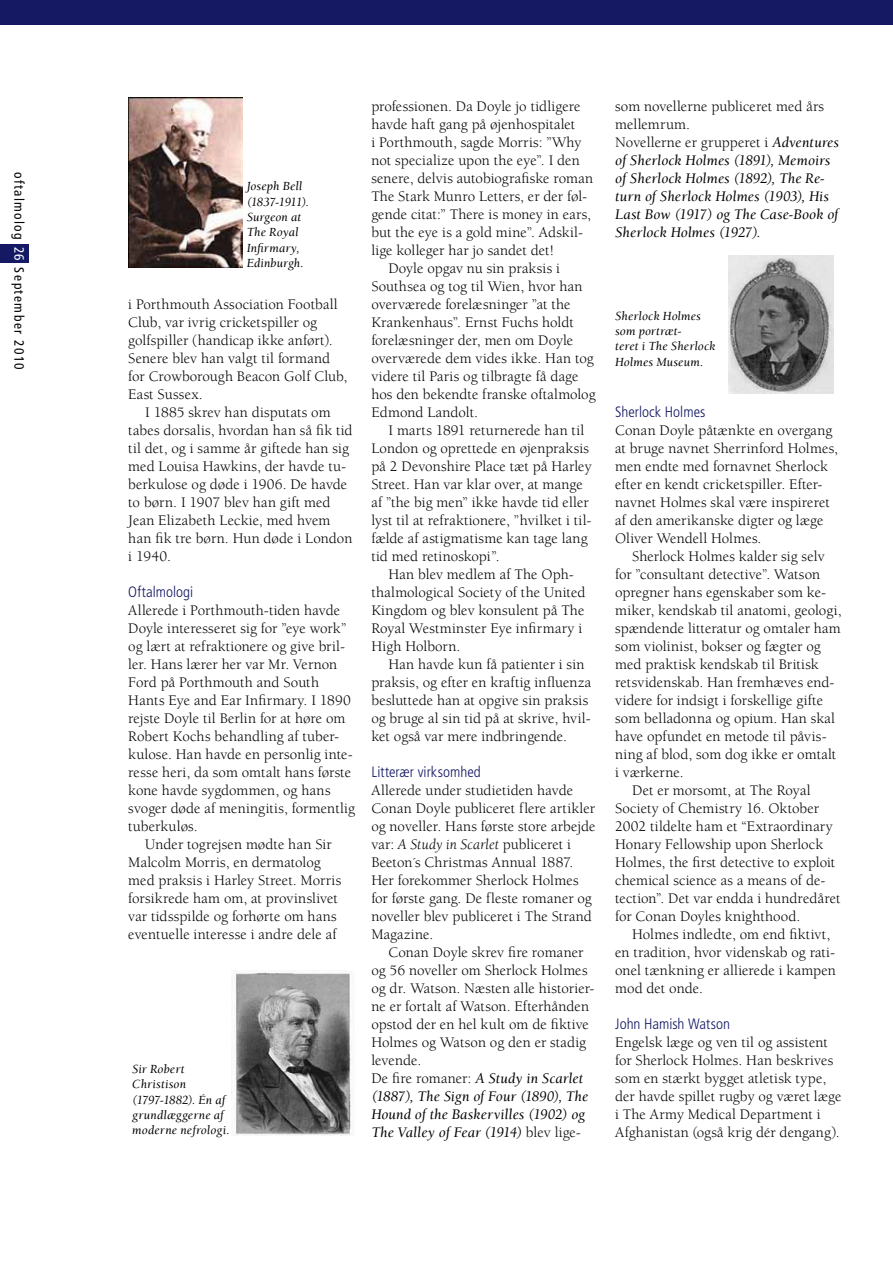
<style>
.page{position:relative;width:893px;height:1263px;background:#fff}
.page>*{position:absolute;margin:0;border:0;box-sizing:border-box;transform-origin:0 0}
.t1{font:15px/18px "Berkeley";letter-spacing:.005em;color:#000}
.t2{font:italic 15px/18px "Berkeley";color:#000}
.t3{font:300 condensed 15px "Frutiger";letter-spacing:.005em;color:#151964}
.t4{font:condensed 13.5px "Frutiger";letter-spacing:.1em;color:#000}
.t5{font:italic 12.75px/15.3px "Berkeley";letter-spacing:.01em;color:#000}
.s1{color:#fff}
.s2{font-style:italic}
.s3{font-style:normal}
</style>
<div class="page">
<div style="left:0;top:244px;width:29px;height:19px;background:#151964"></div>
<div style="left:0;top:0;width:893px;height:25px;background:#151964"></div>
<img style="left:128px;top:98px;width:115px;height:169px">
<img style="left:232px;top:971px;width:121px;height:165px">
<img style="left:729px;top:255px;width:104px;height:139px">
<p class="t4" style="left:27px;top:172px;width:199px;rotate:90deg">oftalmolog <span class="s1">26</span> September 2010</p>
<p class="t5" style="left:247px;top:179px;width:64px">Joseph Bell (1837-1911).<br>Surgeon at<br>The Royal<br>Infirmary,<br>Edinburgh.</p>
<p class="t1" style="left:128px;top:296px;width:221px">i Porthmouth Association Football<br>Club, var ivrig cricketspiller og golfspiller (handicap ikke anført).<br>Senere blev han valgt til formand for Crowborough Beacon Golf Club,<br>East Sussex.</p>
<p class="t1" style="left:128px;top:404px;width:226px;text-indent:17px">I 1885 skrev han disputats om tabes dorsalis, hvordan han så fik tid til det, og i samme år giftede han sig med Louisa Hawkins, der havde tu&shy;berkulose og døde i 1906. De havde to børn. I 1907 blev han gift med<br>Jean Elizabeth Leckie, med hvem han fik tre børn. Hun døde i London i 1940.</p>
<p class="t3" style="left:128px;top:583px;width:67px">Oftalmologi</p>
<p class="t1" style="left:128px;top:602px;width:213px">Allerede i Porthmouth-tiden havde</p>
<p class="t1" style="left:128px;top:620px;width:220px">Doyle interesseret sig for ”eye work”</p>
<p class="t1" style="left:128px;top:638px;width:218px">og lært at refraktionere og give bril-</p>
<p class="t1" style="left:128px;top:656px;width:211px">ler. Hans lærer her var Mr. Vernon</p>
<p class="t1" style="left:128px;top:674px;width:192px">Ford på Porthmouth and South</p>
<p class="t1" style="left:128px;top:692px;width:224px">Hants Eye and Ear Infirmary. I 1890</p>
<p class="t1" style="left:128px;top:710px;width:219px">rejste Doyle til Berlin for at høre om</p>
<p class="t1" style="left:128px;top:728px;width:212px">Robert Kochs behandling af tuber-</p>
<p class="t1" style="left:128px;top:746px;width:226px">kulose. Han havde en personlig inte-</p>
<p class="t1" style="left:128px;top:764px;width:224px">resse heri, da som omtalt hans første</p>
<p class="t1" style="left:128px;top:782px;width:204px">kone havde sygdommen, og hans</p>
<p class="t1" style="left:128px;top:800px;width:228px">svoger døde af meningitis, formentlig</p>
<p class="t1" style="left:128px;top:818px;width:71px">tuberkuløs.</p>
<p class="t1" style="left:145px;top:836px;width:188px">Under togrejsen mødte han Sir</p>
<p class="t1" style="left:128px;top:854px;width:194px">Malcolm Morris, en dermatolog</p>
<p class="t1" style="left:128px;top:872px;width:215px">med praksis i Harley Street. Morris</p>
<p class="t1" style="left:128px;top:890px;width:211px">forsikrede ham om, at provinslivet</p>
<p class="t1" style="left:128px;top:908px;width:210px">var tidsspilde og forhørte om hans</p>
<p class="t1" style="left:128px;top:926px;width:210px">eventuelle interesse i andre dele af</p>
<p class="t5" style="left:132px;top:1062px;width:99px">Sir Robert<br>Christison (1797-1882). Én af grundlæggerne af moderne nefrologi.</p>
<p class="t1" style="left:371px;top:98px;width:211px">professionen. Da Doyle jo tidligere</p>
<p class="t1" style="left:371px;top:116px;width:206px">havde haft gang på øjenhospitalet</p>
<p class="t1" style="left:371px;top:134px;width:212px">i Porthmouth, sagde Morris: ”Why</p>
<p class="t1" style="left:371px;top:152px;width:210px">not specialize upon the eye”. I den</p>
<p class="t1" style="left:371px;top:170px;width:223px">senere, delvis autobiografiske roman</p>
<p class="t1" style="left:371px;top:188px;width:217px">The Stark Munro Letters, er der føl-</p>
<p class="t1" style="left:371px;top:206px;width:221px">gende citat:” There is money in ears,</p>
<p class="t1" style="left:371px;top:224px;width:213px">but the eye is a gold mine”. Adskil-</p>
<p class="t1" style="left:371px;top:242px;width:184px">lige kolleger har jo sandet det!</p>
<p class="t1" style="left:388px;top:260px;width:173px">Doyle opgav nu sin praksis i</p>
<p class="t1" style="left:371px;top:278px;width:213px">Southsea og tog til Wien, hvor han</p>
<p class="t1" style="left:371px;top:296px;width:201px">overværede forelæsninger ”at the</p>
<p class="t1" style="left:371px;top:314px;width:204px">Krankenhaus”. Ernst Fuchs holdt</p>
<p class="t1" style="left:371px;top:332px;width:203px">forelæsninger der, men om Doyle</p>
<p class="t1" style="left:371px;top:350px;width:224px">overværede dem vides ikke. Han tog</p>
<p class="t1" style="left:371px;top:368px;width:208px">videre til Paris og tilbragte få dage</p>
<p class="t1" style="left:371px;top:386px;width:226px">hos den bekendte franske oftalmolog</p>
<p class="t1" style="left:371px;top:404px;width:108px">Edmond Landolt.</p>
<p class="t1" style="left:388px;top:422px;width:197px">I marts 1891 returnerede han til</p>
<p class="t1" style="left:371px;top:440px;width:219px">London og oprettede en øjenpraksis</p>
<p class="t1" style="left:371px;top:458px;width:222px">på 2 Devonshire Place tæt på Harley</p>
<p class="t1" style="left:371px;top:476px;width:213px">Street. Han var klar over, at mange</p>
<p class="t1" style="left:371px;top:494px;width:219px">af ”the big men” ikke havde tid eller</p>
<p class="t1" style="left:371px;top:512px;width:222px">lyst til at refraktionere, ”hvilket i til-</p>
<p class="t1" style="left:371px;top:530px;width:218px">fælde af astigmatisme kan tage lang</p>
<p class="t1" style="left:371px;top:548px;width:130px">tid med retinoskopi”.</p>
<p class="t1" style="left:388px;top:566px;width:187px">Han blev medlem af The Oph-</p>
<p class="t1" style="left:371px;top:584px;width:216px">thalmological Society of the United</p>
<p class="t1" style="left:371px;top:602px;width:215px">Kingdom og blev konsulent på The</p>
<p class="t1" style="left:371px;top:620px;width:212px">Royal Westminster Eye infirmary i</p>
<p class="t1" style="left:371px;top:638px;width:91px">High Holborn.</p>
<p class="t1" style="left:388px;top:656px;width:198px">Han havde kun få patienter i sin</p>
<p class="t1" style="left:371px;top:674px;width:221px">praksis, og efter en kraftig influenza</p>
<p class="t1" style="left:371px;top:692px;width:218px">besluttede han at opgive sin praksis</p>
<p class="t1" style="left:371px;top:710px;width:221px">og bruge al sin tid på at skrive, hvil-</p>
<p class="t1" style="left:371px;top:728px;width:197px">ket også var mere indbringende.</p>
<p class="t3" style="left:371px;top:763px;width:111px">Litterær virksomhed</p>
<p class="t1" style="left:371px;top:782px;width:226px">Allerede under studietiden havde Conan Doyle publiceret flere artikler og noveller. Hans første store arbejde var: <span class="s2">A Study in Scarlet</span> publiceret i Beeton´s Christmas Annual 1887.<br>Her forekommer Sherlock Holmes for første gang. De fleste romaner og noveller blev publiceret i The Strand Magazine.</p>
<p class="t1" style="left:371px;top:944px;width:225px;text-indent:17px">Conan Doyle skrev fire romaner og 56 noveller om Sherlock Holmes og dr. Watson. Næsten alle historier&shy;ne er fortalt af Watson. Efterhånden opstod der en hel kult om de fiktive<br>Holmes og Watson og den er stadig levende.<br>De fire romaner: <span class="s2">A Study in Scarlet (1887), The Sign of Four (1890), The<br>Hound of the Baskervilles (1902) og<br>The Valley of Fear (1914)</span> blev lige-</p>
<p class="t2" style="left:615px;top:98px;width:225px"><span class="s3">som novellerne publiceret med års mellemrum.<br>Novellerne er grupperet i</span> Adventures of Sherlock Holmes (1891), Memoirs of Sherlock Holmes (1892), The Re&shy;turn of Sherlock Holmes (1903), His<br>Last Bow (1917) og The Case-Book of<br>Sherlock Holmes (1927).</p>
<p class="t5" style="left:615px;top:308px;width:102px">Sherlock Holmes som portræt-<br>teret i The Sherlock<br>Holmes Museum.</p>
<p class="t3" style="left:615px;top:403px;width:92px">Sherlock Holmes</p>
<p class="t1" style="left:615px;top:422px;width:224px">Conan Doyle påtænkte en overgang at bruge navnet Sherrinford Holmes, men endte med fornavnet Sherlock efter en kendt cricketspiller. Efter&shy;navnet Holmes skal være inspireret af den amerikanske digter og læge Oliver Wendell Holmes.</p>
<p class="t1" style="left:632px;top:548px;width:194px">Sherlock Holmes kalder sig selv</p>
<p class="t1" style="left:615px;top:566px;width:207px">for ”consultant detective”. Watson</p>
<p class="t1" style="left:615px;top:584px;width:212px">opregner hans egenskaber som ke-</p>
<p class="t1" style="left:615px;top:602px;width:228px">miker, kendskab til anatomi, geologi,</p>
<p class="t1" style="left:615px;top:620px;width:227px">spændende litteratur og omtaler ham</p>
<p class="t1" style="left:615px;top:638px;width:207px">som violinist, bokser og fægter og</p>
<p class="t1" style="left:615px;top:656px;width:205px">med praktisk kendskab til Britisk</p>
<p class="t1" style="left:615px;top:674px;width:221px">retsvidenskab. Han fremhæves end-</p>
<p class="t1" style="left:615px;top:692px;width:209px">videre for indsigt i forskellige gifte</p>
<p class="t1" style="left:615px;top:710px;width:221px">som belladonna og opium. Han skal</p>
<p class="t1" style="left:615px;top:728px;width:213px">have opfundet en metode til påvis-</p>
<p class="t1" style="left:615px;top:746px;width:223px">ning af blod, som dog ikke er omtalt</p>
<p class="t1" style="left:615px;top:764px;width:70px">i værkerne.</p>
<p class="t1" style="left:632px;top:782px;width:180px">Det er morsomt, at The Royal</p>
<p class="t1" style="left:615px;top:800px;width:205px">Society of Chemistry 16. Oktober</p>
<p class="t1" style="left:615px;top:818px;width:219px">2002 tildelte ham et “Extraordinary</p>
<p class="t1" style="left:615px;top:836px;width:209px">Honary Fellowship upon Sherlock</p>
<p class="t1" style="left:615px;top:854px;width:222px">Holmes, the first detective to exploit</p>
<p class="t1" style="left:615px;top:872px;width:212px">chemical science as a means of de-</p>
<p class="t1" style="left:615px;top:890px;width:227px">tection”. Det var endda i hundredåret</p>
<p class="t1" style="left:615px;top:908px;width:187px">for Conan Doyles knighthood.</p>
<p class="t1" style="left:632px;top:926px;width:200px">Holmes indledte, om end fiktivt,</p>
<p class="t1" style="left:615px;top:944px;width:221px">en tradition, hvor videnskab og rati-</p>
<p class="t1" style="left:615px;top:962px;width:222px">onel tænkning er allierede i kampen</p>
<p class="t1" style="left:615px;top:980px;width:89px">mod det onde.</p>
<p class="t3" style="left:615px;top:1015px;width:116px">John Hamish Watson</p>
<p class="t1" style="left:615px;top:1034px;width:228px">Engelsk læge og ven til og assistent for Sherlock Holmes. Han beskrives som en stærkt bygget atletisk type, der havde spillet rugby og været læge i The Army Medical Department i Afghanistan (også krig dér dengang).</p>
</div>
